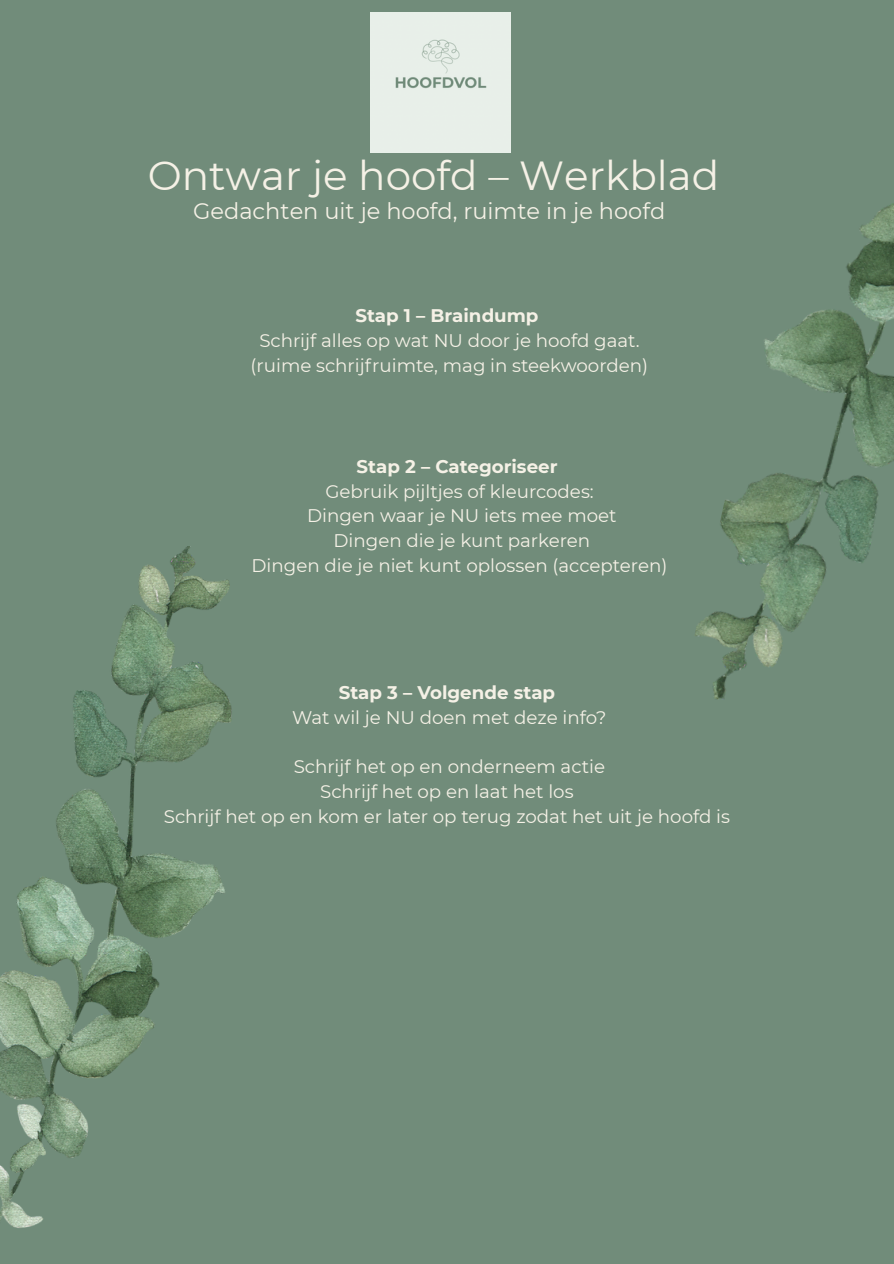
<style>
.page{position:relative;width:894px;height:1264px;background:#fff}
.page>*{position:absolute;margin:0;border:0;box-sizing:border-box;transform-origin:0 0}
.t1{font:40.5px "Montserrat";color:#f5f1e6}
.t2{font:22.5px "Montserrat";color:#f5f1e6}
.t3{font:18.3px "Montserrat";color:#f5f1e6}
.t4{font:700 18.3px "Montserrat";color:#f5f1e6}
</style>
<div class="page">
<div style="left:0;top:0;width:893px;height:1263px;background:#718c7a"></div>
<div style="left:370px;top:13px;width:140px;height:139px;background:#e8efe9"></div>
<img style="left:0;top:547px;width:232px;height:681px">
<img style="left:695px;top:203px;width:198px;height:496px">
<p class="t1" style="left:148px;top:150px;width:572px">Ontwar je hoofd – Werkblad</p>
<p class="t2" style="left:193px;top:198px;width:473px">Gedachten uit je hoofd, ruimte in je hoofd</p>
<p class="t4" style="left:355px;top:304px;width:184px">Stap 1 – Braindump</p>
<p class="t3" style="left:259px;top:329px;width:381px">Schrijf alles op wat NU door je hoofd gaat.</p>
<p class="t3" style="left:250px;top:354px;width:399px">(ruime schrijfruimte, mag in steekwoorden)</p>
<p class="t4" style="left:356px;top:455px;width:202px">Stap 2 – Categoriseer</p>
<p class="t3" style="left:325px;top:480px;width:270px">Gebruik pijltjes of kleurcodes:</p>
<p class="t3" style="left:307px;top:504px;width:311px">Dingen waar je NU iets mee moet</p>
<p class="t3" style="left:333px;top:529px;width:258px">Dingen die je kunt parkeren</p>
<p class="t3" style="left:251px;top:554px;width:417px">Dingen die je niet kunt oplossen (accepteren)</p>
<p class="t4" style="left:338px;top:681px;width:218px">Stap 3 – Volgende stap</p>
<p class="t3" style="left:292px;top:705px;width:316px">Wat wil je NU doen met deze info?</p>
<p class="t3" style="left:293px;top:755px;width:313px">Schrijf het op en onderneem actie</p>
<p class="t3" style="left:320px;top:780px;width:255px">Schrijf het op en laat het los</p>
<p class="t3" style="left:164px;top:805px;width:567px">Schrijf het op en kom er later op terug zodat het uit je hoofd is</p>
</div>
